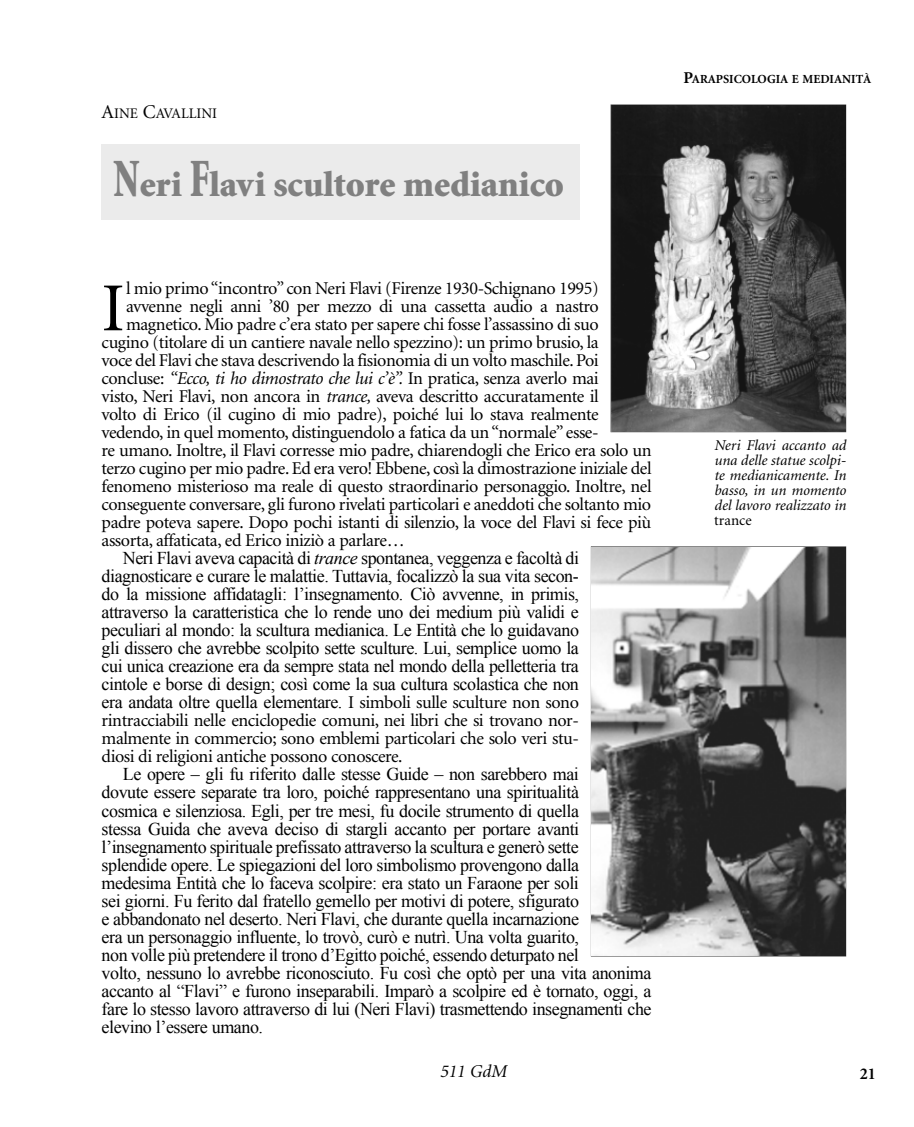
<style>
.page{position:relative;width:914px;height:1127px;background:#fff}
.page>*{position:absolute;margin:0;border:0;box-sizing:border-box;transform-origin:0 0}
.t1{font:68.7px "Minion";color:#000}
.t2{font:900 36px "Minion";color:#808080}
.t3{font:18px/18px "Times New Roman";letter-spacing:-.025em;color:#000;text-align:justify}
.t4{font:18px/18px "Minion";letter-spacing:-.025em;color:#000;text-align:justify}
.t5{font:italic 18px "Minion";color:#000}
.t6{font:700 16.5px "Minion";color:#000}
.t7{font:italic 15px/15px "Minion";color:#000;text-align:justify}
.t8{font:15px "Minion";color:#000}
.t9{font:14.7px "Minion";color:#000}
.t10{font:700 12.3px "Minion";color:#000}
.s1{font-size:19.5px}
.s2{font-size:54px}
.s3{font-size:16.5px}
.s4{font-style:italic}
.s5{font-family:"Minion"}
</style>
<div class="page">
<div style="left:102px;top:144px;width:478px;height:76px;background:#ebebeb"></div>
<img style="left:611px;top:105px;width:234px;height:326px">
<img style="left:591px;top:547px;width:254px;height:408px">
<p class="t9" style="left:102px;top:106px;width:117px"><span class="s1">A</span>INE <span class="s1">C</span>AVALLINI</p>
<h2 class="t2" style="left:114px;top:166px;width:452px"><span class="s2">N</span>eri <span class="s2">F</span>lavi scultore medianico</h2>
<p class="t10" style="left:683px;top:73px;width:189px"><span class="s3">P</span>ARAPSICOLOGIA E MEDIANITÀ</p>
<h1 class="t1" style="left:102px;top:274px;width:25px">I</h1>
<p class="t4" style="left:126px;top:280px;width:474px">l mio primo “incontro” con Neri Flavi (Firenze 1930-Schignano 1995)</p>
<p class="t4" style="left:126px;top:298px;width:474px">avvenne negli anni ’80 per mezzo di una cassetta audio a nastro</p>
<p class="t4" style="left:126px;top:316px;width:474px">magnetico. Mio padre c’era stato per sapere chi fosse l’assassino di suo</p>
<p class="t4" style="left:102px;top:334px;width:498px">cugino (titolare di un cantiere navale nello spezzino): un primo brusio, la</p>
<p class="t4" style="left:102px;top:352px;width:498px">voce del Flavi che stava descrivendo la fisionomia di un volto maschile. Poi</p>
<p class="t4" style="left:102px;top:370px;width:498px">concluse: <span class="s4">“Ecco, ti ho dimostrato che lui c’è”.</span> In pratica, senza averlo mai</p>
<p class="t4" style="left:102px;top:388px;width:498px">visto, Neri Flavi, non ancora in <span class="s4">trance,</span> aveva descritto accuratamente il</p>
<p class="t4" style="left:102px;top:406px;width:498px">volto di Erico (il cugino di mio padre), poiché lui lo stava realmente</p>
<p class="t4" style="left:102px;top:424px;width:498px">vedendo, in quel momento, distinguendolo a fatica da un “normale” esse-</p>
<p class="t4" style="left:102px;top:442px;width:551px">re umano. Inoltre, il Flavi corresse mio padre, chiarendogli che Erico era solo un</p>
<p class="t4" style="left:102px;top:460px;width:551px">terzo cugino per mio padre. Ed era vero! Ebbene, così la dimostrazione iniziale del</p>
<p class="t4" style="left:102px;top:478px;width:551px">fenomeno misterioso ma reale di questo straordinario personaggio. Inoltre, nel</p>
<p class="t4" style="left:102px;top:496px;width:551px">conseguente conversare, gli furono rivelati particolari e aneddoti che soltanto mio</p>
<p class="t4" style="left:102px;top:514px;width:551px">padre poteva sapere. Dopo pochi istanti di silenzio, la voce del Flavi si fece più</p>
<p class="t4" style="left:102px;top:532px;width:304px">assorta, affaticata, ed Erico iniziò a parlare…</p>
<p class="t3" style="left:102px;top:549px;width:479px;text-indent:21px">Neri Flavi aveva capacità di <span class="s4">trance</span> spontanea, veggenza e facoltà di diagnosticare e curare le malattie. Tuttavia, focalizzò la sua vita secon&shy;do la missione affidatagli: l’insegnamento. Ciò avvenne, in primis, attraverso la caratteristica che lo rende uno dei medium più validi e peculiari al mondo: la scultura medianica. Le Entità che lo guidavano gli dissero che avrebbe scolpito sette sculture. Lui, semplice uomo la cui unica creazione era da sempre stata nel mondo della pelletteria tra cintole e borse di design; così come la sua cultura scolastica che non era andata oltre quella elementare. <span class="s5">I simboli sulle sculture non sono</span></p>
<p class="t4" style="left:102px;top:712px;width:479px">rintracciabili nelle enciclopedie comuni, nei libri che si trovano nor&shy;malmente in commercio; sono emblemi particolari che solo veri stu&shy;diosi di religioni antiche possono conoscere.</p>
<p class="t3" style="left:102px;top:765px;width:551px;text-align:left;text-indent:21px">Le opere – gli fu riferito dalle stesse Guide – non sarebbero mai<br>dovute essere separate tra loro, poiché rappresentano una spiritualità<br>cosmica e silenziosa. Egli, per tre mesi, fu docile strumento di quella<br>stessa Guida che aveva deciso di stargli accanto per portare avanti l’insegnamento spirituale prefissato attraverso la scultura e generò sette<br>splendide opere. Le spiegazioni del loro simbolismo provengono dalla medesima Entità che lo faceva scolpire: era stato un Faraone per soli<br>sei giorni. Fu ferito dal fratello gemello per motivi di potere, sfigurato<br>e abbandonato nel deserto. Neri Flavi, che durante quella incarnazione<br>era un personaggio influente, lo trovò, curò e nutrì. Una volta guarito,<br>non volle più pretendere il trono d’Egitto poiché, essendo deturpato nel<br>volto, nessuno lo avrebbe riconosciuto. Fu così che optò per una vita anonima accanto al “Flavi” e furono inseparabili. Imparò a scolpire ed è tornato, oggi, a fare lo stesso lavoro attraverso di lui (Neri Flavi) trasmettendo insegnamenti che elevino l’essere umano.</p>
<p class="t7" style="left:714px;top:438px;width:133px">Neri Flavi accanto ad una delle statue scolpi&shy;te medianicamente. In basso, in un momento del lavoro realizzato in</p>
<p class="t8" style="left:714px;top:513px;width:39px">trance</p>
<p class="t5" style="left:439px;top:1061px;width:68px">511 GdM</p>
<p class="t6" style="left:859px;top:1065px;width:18px">21</p>
</div>
